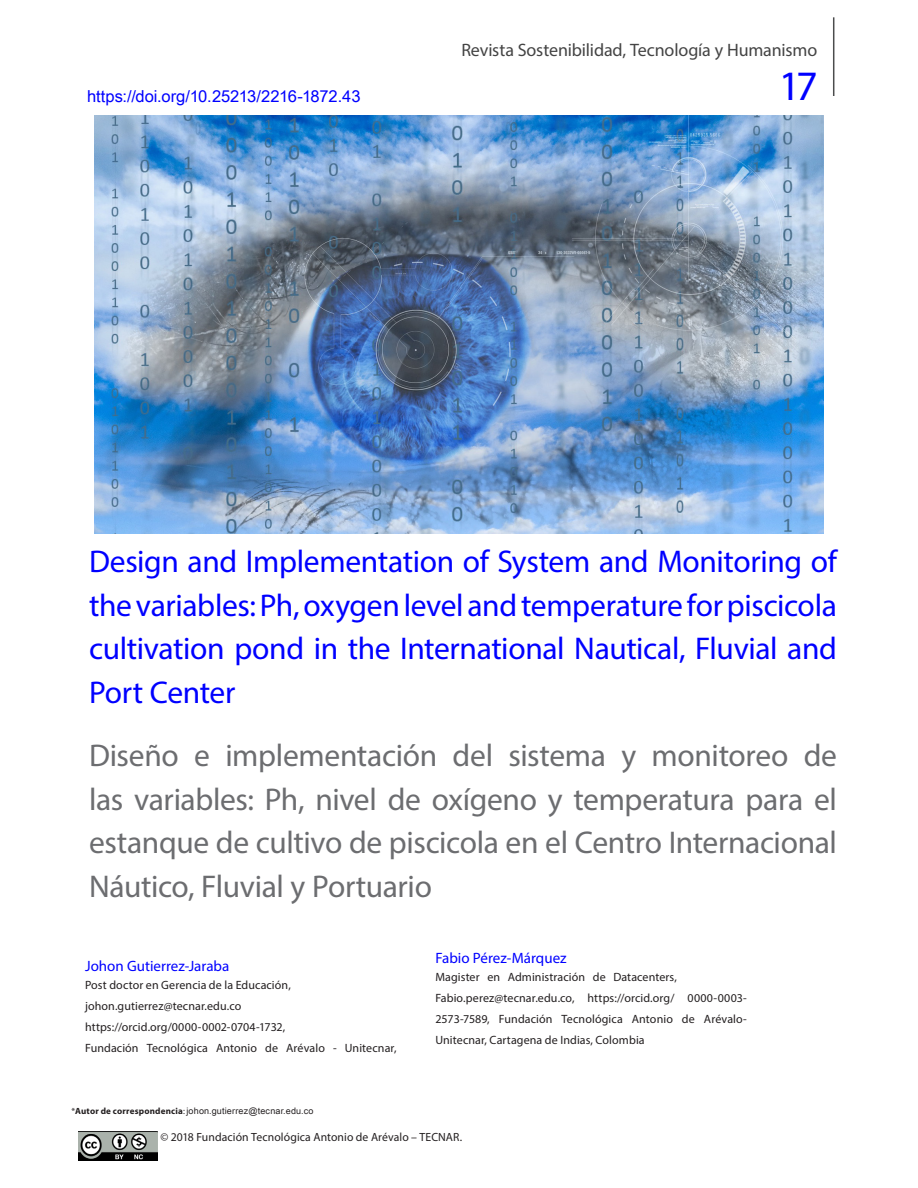
<style>
.page{position:relative;width:918px;height:1188px;background:#fff}
.page>*{position:absolute;margin:0;border:0;box-sizing:border-box;transform-origin:0 0}
.t1{font:42px "Myriad Pro";color:#00f}
.titulo_ingles{font:31.5px/43.5px "Myriad Pro";letter-spacing:-.015em;color:#6c6d70;text-align:justify}
.titulo{font:31.5px/43.5px "Myriad Pro";letter-spacing:-.015em;color:#00f;text-align:justify}
.t2{font:18px "Myriad Pro";letter-spacing:-.01em;color:#444}
.Cuerpo_Texto{font:16.5px "Arial Unicode MS";letter-spacing:-.01em;color:#00f}
.autor{font:15px "Myriad Pro";color:#00f}
.pie_de_texto{font:12px/21px "Myriad Pro";letter-spacing:.01em;color:#231f20;text-align:justify}
.t3{font:11.85px "Myriad Pro";letter-spacing:.005em;color:#231f20}
.t4{font:9px "Arial Unicode MS";letter-spacing:.02em;color:#231f20}
.s1{font-family:"Myriad Pro"}
.s2{font-family:"Myriad Pro";font-weight:700}
</style>
<div class="page">
<hr style="left:833px;top:17px;width:1px;height:79px;background:#4b4c4d">
<img style="left:94px;top:115px;width:730px;height:418px">
<img style="left:78px;top:1132px;width:80px;height:29px">
<p class="Cuerpo_Texto" style="left:87px;top:84px;width:275px">https://doi.org/10.25213/2216-1872.43</p>
<h3 class="t2" style="left:461px;top:38px;width:357px">Revista Sostenibilidad, Tecnología y Humanismo</h3>
<h1 class="t1" style="left:779px;top:61px;width:41px">17</h1>
<p class="titulo" style="left:89px;top:539px;width:749px">Design and Implementation of System and Monitoring of the variables: Ph, oxygen level and temperature for piscicola cultivation pond in the International Nautical, Fluvial and Port Center</p>
<p class="titulo_ingles" style="left:89px;top:733px;width:750px">Diseño e implementación del sistema y monitoreo de las variables: Ph, nivel de oxígeno y temperatura para el estanque de cultivo de piscicola en el Centro Internacional Náutico, Fluvial y Portuario</p>
<p class="autor" style="left:85px;top:956px;width:146px">Johon Gutierrez-Jaraba</p>
<p class="pie_de_texto" style="left:85px;top:974px;width:207px">Post doctor en Gerencia de la Educación,</p>
<p class="pie_de_texto" style="left:85px;top:995px;width:158px">johon.gutierrez@tecnar.edu.co</p>
<p class="pie_de_texto" style="left:85px;top:1016px;width:202px">https://orcid.org/0000-0002-0704-1732,</p>
<p class="pie_de_texto" style="left:85px;top:1037px;width:313px">Fundación Tecnológica Antonio de Arévalo - Unitecnar,</p>
<p class="t4" style="left:72px;top:1105px;width:243px"><span class="s1">*</span><span class="s2">Autor de correspondencia</span><span class="s1">:</span> johon.gutierrez@tecnar.edu.co</p>
<p class="autor" style="left:435px;top:949px;width:133px">Fabio Pérez-Márquez</p>
<p class="pie_de_texto" style="left:435px;top:967px;width:243px">Magister en Administración de Datacenters,</p>
<p class="pie_de_texto" style="left:435px;top:988px;width:313px">Fabio.perez@tecnar.edu.co, https://orcid.org/ 0000-0003- 2573-7589, Fundación Tecnológica Antonio de Arévalo-Unitecnar, Cartagena de Indias, Colombia</p>
<p class="t3" style="left:160px;top:1130px;width:303px">© 2018 Fundación Tecnológica Antonio de Arévalo – TECNAR.</p>
</div>
